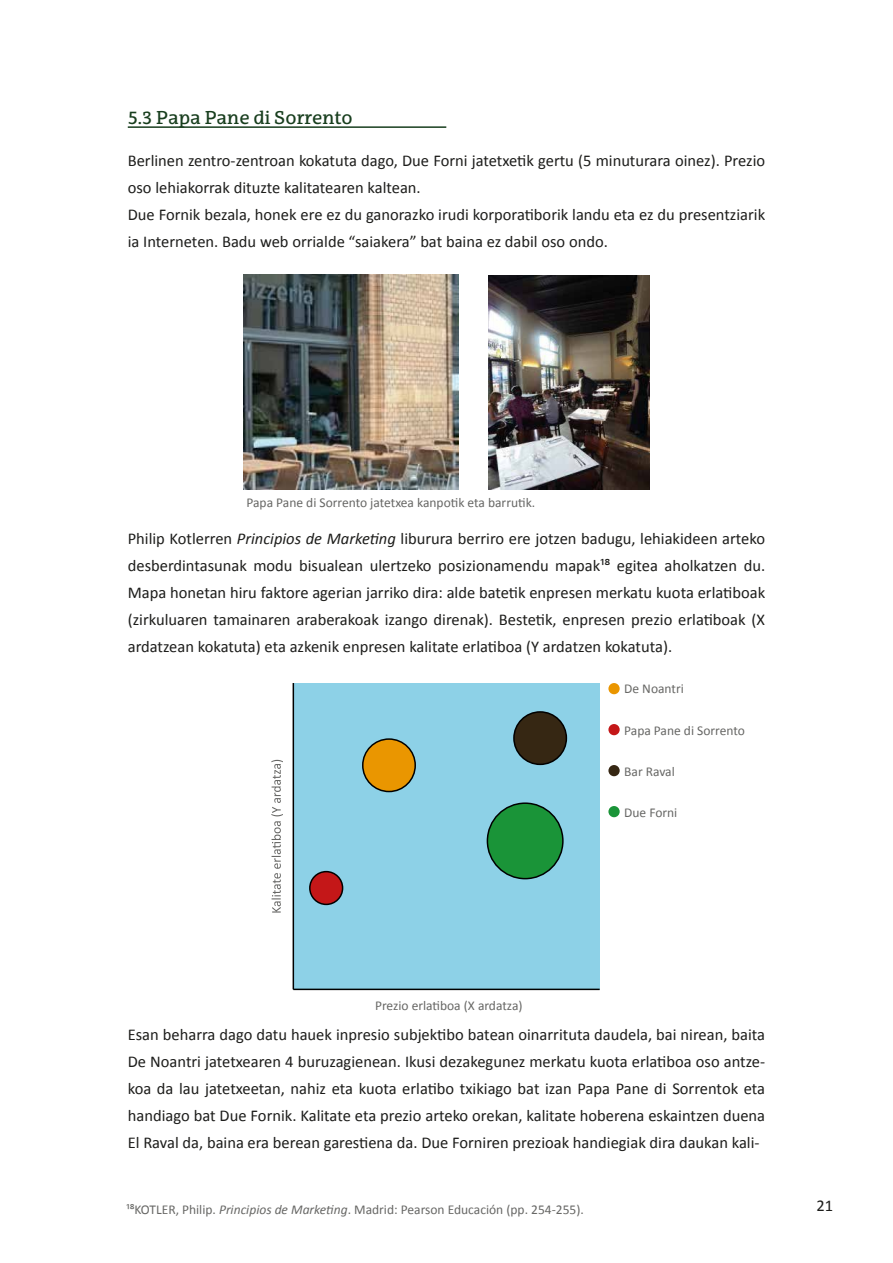
<style>
.page{position:relative;width:893px;height:1263px;background:#fff}
.page>*{position:absolute;margin:0;border:0;box-sizing:border-box;transform-origin:0 0}
.t1{font:18px "EHU Serif";color:#183e1e}
.t2{font:16.5px/27px "Calibri";color:#1d1d1b;text-align:justify}
.t3{font:13.5px "Calibri";color:#676765}
.s1{font-style:italic}
</style>
<div class="page">
<hr style="left:128px;top:126px;width:318px;height:2px;background:#183e1e">
<svg style="left:271px;top:760px;width:12px;height:152px"></svg>
<img style="left:243px;top:274px;width:215px;height:215px">
<img style="left:488px;top:275px;width:161px;height:215px">
<div style="left:293px;top:683px;width:307px;height:306px;background:#8dd1e7"></div>
<hr style="left:293px;top:989px;width:307px;height:1px;background:#000">
<hr style="left:293px;top:683px;width:1px;height:306px;background:#000">
<div style="left:310px;top:872px;width:33px;height:32px;background:#c41718;border-radius:50%"></div>
<div style="left:309px;top:871px;width:34px;height:34px;border:2px solid #000;border-radius:50%"></div>
<div style="left:487px;top:803px;width:76px;height:76px;background:#1a9438;border-radius:50%"></div>
<div style="left:487px;top:802px;width:77px;height:77px;border:2px solid #000;border-radius:50%"></div>
<div style="left:514px;top:712px;width:52px;height:52px;background:#362713;border-radius:50%"></div>
<div style="left:513px;top:711px;width:54px;height:54px;border:2px solid #000;border-radius:50%"></div>
<div style="left:363px;top:739px;width:52px;height:52px;background:#ea9600;border-radius:50%"></div>
<div style="left:362px;top:738px;width:54px;height:54px;border:2px solid #000;border-radius:50%"></div>
<div style="left:608px;top:683px;width:12px;height:11px;background:#ea9600;border-radius:50%"></div>
<div style="left:608px;top:724px;width:12px;height:11px;background:#c41718;border-radius:50%"></div>
<div style="left:608px;top:765px;width:12px;height:11px;background:#362713;border-radius:50%"></div>
<div style="left:608px;top:806px;width:12px;height:11px;background:#1a9438;border-radius:50%"></div>
<p class="t1" style="left:128px;top:107px;width:226px">5.3 Papa Pane di Sorrento</p>
<p class="t2" style="left:128px;top:148px;width:639px;text-align:left">Berlinen zentro-zentroan kokatuta dago, Due Forni jatetxetik gertu (5 minuturara oinez). Prezio oso lehiakorrak dituzte kalitatearen kaltean.<br>Due Fornik bezala, honek ere ez du ganorazko irudi korporatiborik landu eta ez du presentziarik ia Interneten. Badu web orrialde “saiakera” bat baina ez dabil oso ondo.</p>
<p class="t3" style="left:246px;top:494px;width:290px">Papa Pane di Sorrento jatetxea kanpotik eta barrutik.</p>
<p class="t2" style="left:128px;top:525px;width:639px">Philip Kotlerren <span class="s1">Principios de Marketing</span> liburura berriro ere jotzen badugu, lehiakideen arteko desberdintasunak modu bisualean ulertzeko posizionamendu mapak¹⁸ egitea aholkatzen du.<br>Mapa honetan hiru faktore agerian jarriko dira: alde batetik enpresen merkatu kuota erlatiboak (zirkuluaren tamainaren araberakoak izango direnak). Bestetik, enpresen prezio erlatiboak (X ardatzean kokatuta) eta azkenik enpresen kalitate erlatiboa (Y ardatzen kokatuta).</p>
<p class="t3" style="left:624px;top:680px;width:61px">De Noantri</p>
<p class="t3" style="left:624px;top:722px;width:122px">Papa Pane di Sorrento</p>
<p class="t3" style="left:375px;top:997px;width:149px">Prezio erlatiboa (X ardatza)</p>
<p class="t3" style="left:624px;top:763px;width:52px">Bar Raval</p>
<p class="t3" style="left:624px;top:803px;width:55px">Due Forni</p>
<p class="t2" style="left:128px;top:1021px;width:639px">Esan beharra dago datu hauek inpresio subjektibo batean oinarrituta daudela, bai nirean, baita De Noantri jatetxearen 4 buruzagienean. Ikusi dezakegunez merkatu kuota erlatiboa oso antze&shy;koa da lau jatetxeetan, nahiz eta kuota erlatibo txikiago bat izan Papa Pane di Sorrentok eta handiago bat Due Fornik. Kalitate eta prezio arteko orekan, kalitate hoberena eskaintzen duena El Raval da, baina era berean garestiena da. Due Forniren prezioak handiegiak dira daukan kali-</p>
<p class="t3" style="left:126px;top:1200px;width:459px">¹⁸KOTLER, Philip. <span class="s1">Principios de Marketing</span>. Madrid: Pearson Educación (pp. 254-255).</p>
<p class="t2" style="left:816px;top:1191px;width:18px">21</p>
</div>
